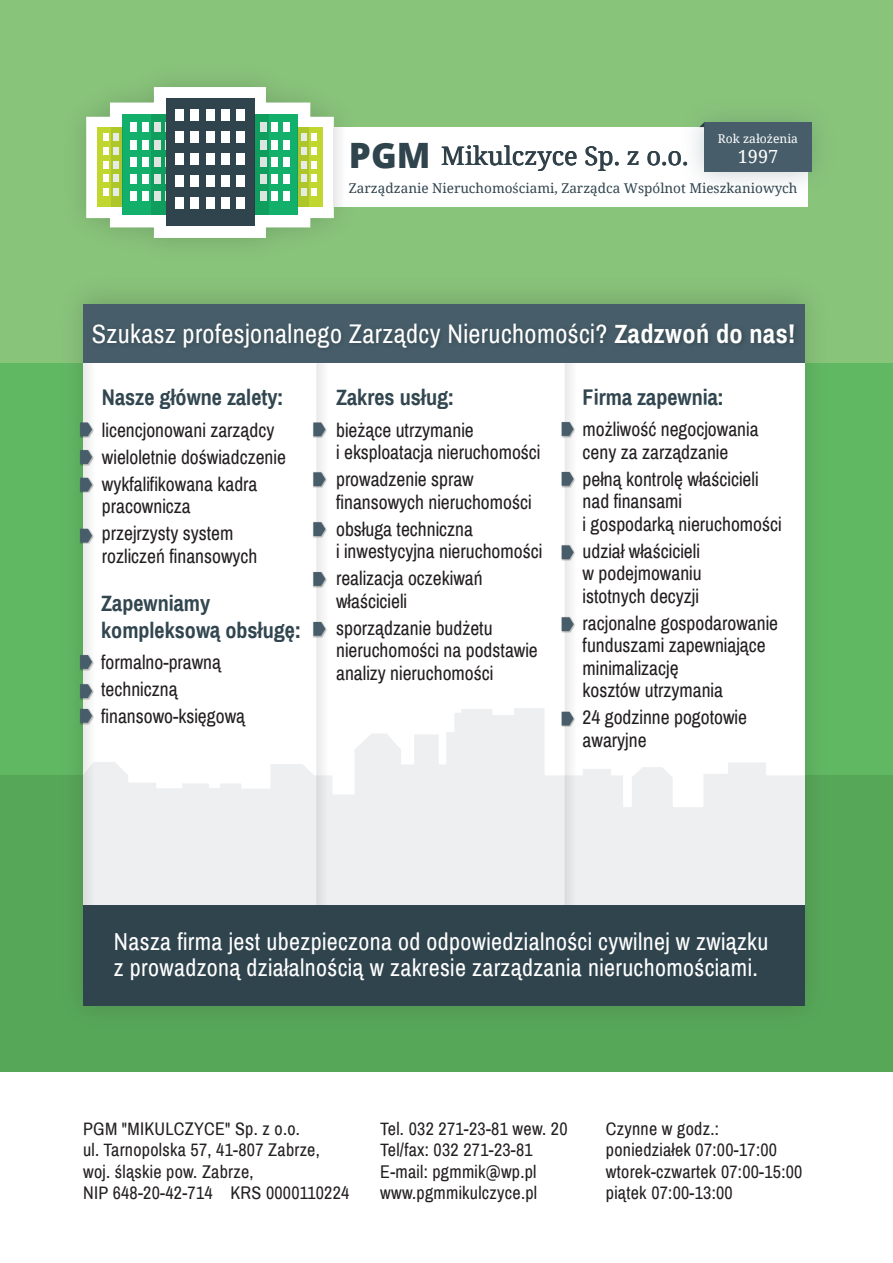
<style>
.page{position:relative;width:893px;height:1263px;background:#fff}
.page>*{position:absolute;margin:0;border:0;box-sizing:border-box;transform-origin:0 0}
.t1{font:26.4px "Archivo Narrow";letter-spacing:.015em;color:#fff}
.t2{font:25.35px "Noto Serif";color:#30444e}
.t3{font:24px/25.5px "Archivo Narrow";letter-spacing:.015em;color:#fff}
.t4{font:700 22.2px/26.5px "Archivo Narrow";color:#324650}
.t5{font:19.5px/22.5px "Archivo Narrow";color:#231f20}
.t6{font:18.15px "Noto Serif";color:#fff}
.t7{font:18px/21.6px "Archivo Narrow";letter-spacing:.015em;color:#231f20}
.t8{font:13.5px "Noto Serif";color:#30444e}
.t9{font:12.15px "Noto Serif";color:#fff}
.s1{font-family:"Open Sans";font-weight:800;font-size:34.95px}
.s2{font-weight:700}
</style>
<div class="page">
<div style="left:0;top:0;width:893px;height:363px;background:#89c47b"></div>
<div style="left:0;top:363px;width:893px;height:413px;background:#61b863"></div>
<div style="left:0;top:775px;width:893px;height:297px;background:#57a759"></div>
<img style="left:78px;top:294px;width:732px;height:716px">
<div style="left:83px;top:363px;width:721px;height:568px;background:#fff"></div>
<svg style="left:86px;top:87px;width:248px;height:151px"></svg>
<div style="left:104px;top:188px;width:5px;height:8px;background:#fff"></div>
<div style="left:122px;top:115px;width:70px;height:100px;background:#13b06c"></div>
<div style="left:142px;top:123px;width:7px;height:9px;background:#fff"></div>
<div style="left:130px;top:123px;width:7px;height:9px;background:#fff"></div>
<div style="left:142px;top:140px;width:7px;height:9px;background:#fff"></div>
<div style="left:130px;top:140px;width:7px;height:9px;background:#fff"></div>
<div style="left:142px;top:157px;width:7px;height:9px;background:#fff"></div>
<div style="left:130px;top:157px;width:7px;height:9px;background:#fff"></div>
<div style="left:142px;top:174px;width:7px;height:10px;background:#fff"></div>
<div style="left:130px;top:174px;width:7px;height:10px;background:#fff"></div>
<div style="left:142px;top:192px;width:7px;height:9px;background:#fff"></div>
<div style="left:130px;top:192px;width:7px;height:9px;background:#fff"></div>
<div style="left:166px;top:99px;width:88px;height:127px;background:#30444e"></div>
<div style="left:176px;top:109px;width:8px;height:12px;background:#fff"></div>
<div style="left:191px;top:109px;width:8px;height:12px;background:#fff"></div>
<div style="left:206px;top:109px;width:8px;height:12px;background:#fff"></div>
<div style="left:221px;top:109px;width:8px;height:12px;background:#fff"></div>
<div style="left:236px;top:109px;width:8px;height:12px;background:#fff"></div>
<div style="left:176px;top:131px;width:8px;height:12px;background:#fff"></div>
<div style="left:191px;top:131px;width:8px;height:12px;background:#fff"></div>
<div style="left:206px;top:131px;width:8px;height:12px;background:#fff"></div>
<div style="left:221px;top:131px;width:8px;height:12px;background:#fff"></div>
<div style="left:236px;top:131px;width:8px;height:12px;background:#fff"></div>
<div style="left:176px;top:153px;width:8px;height:12px;background:#fff"></div>
<div style="left:191px;top:153px;width:8px;height:12px;background:#fff"></div>
<div style="left:206px;top:153px;width:8px;height:12px;background:#fff"></div>
<div style="left:221px;top:153px;width:8px;height:12px;background:#fff"></div>
<div style="left:236px;top:153px;width:8px;height:12px;background:#fff"></div>
<div style="left:176px;top:175px;width:8px;height:12px;background:#fff"></div>
<div style="left:191px;top:175px;width:8px;height:12px;background:#fff"></div>
<div style="left:206px;top:175px;width:8px;height:12px;background:#fff"></div>
<div style="left:221px;top:175px;width:8px;height:12px;background:#fff"></div>
<div style="left:236px;top:175px;width:8px;height:12px;background:#fff"></div>
<div style="left:176px;top:197px;width:8px;height:12px;background:#fff"></div>
<div style="left:191px;top:197px;width:8px;height:12px;background:#fff"></div>
<div style="left:206px;top:197px;width:8px;height:12px;background:#fff"></div>
<div style="left:221px;top:197px;width:8px;height:12px;background:#fff"></div>
<div style="left:236px;top:197px;width:8px;height:12px;background:#fff"></div>
<svg style="left:151px;top:115px;width:15px;height:100px"></svg>
<svg style="left:111px;top:127px;width:11px;height:80px"></svg>
<svg style="left:255px;top:115px;width:14px;height:100px"></svg>
<svg style="left:298px;top:127px;width:11px;height:80px"></svg>
<div style="left:324px;top:127px;width:484px;height:80px;background:#fff"></div>
<div style="left:334px;top:127px;width:11px;height:80px;background:#f4f4f4"></div>
<div style="left:83px;top:304px;width:721px;height:59px;background:#475e6a"></div>
<svg style="left:95px;top:708px;width:709px;height:198px;fill:#edeff0"></svg>
<svg style="left:83px;top:363px;width:12px;height:543px"></svg>
<svg style="left:316px;top:363px;width:12px;height:543px"></svg>
<svg style="left:565px;top:363px;width:11px;height:543px"></svg>
<img style="left:80px;top:422px;width:14px;height:17px">
<svg style="left:80px;top:422px;width:12px;height:14px"></svg>
<img style="left:80px;top:450px;width:14px;height:16px">
<svg style="left:80px;top:450px;width:12px;height:14px"></svg>
<img style="left:80px;top:477px;width:14px;height:17px">
<svg style="left:80px;top:478px;width:12px;height:14px"></svg>
<img style="left:80px;top:528px;width:14px;height:17px">
<svg style="left:80px;top:529px;width:12px;height:14px"></svg>
<img style="left:80px;top:655px;width:14px;height:16px">
<svg style="left:80px;top:655px;width:12px;height:14px"></svg>
<img style="left:80px;top:684px;width:14px;height:16px">
<svg style="left:80px;top:684px;width:12px;height:14px"></svg>
<img style="left:80px;top:708px;width:14px;height:17px">
<svg style="left:80px;top:709px;width:12px;height:14px"></svg>
<img style="left:313px;top:422px;width:15px;height:17px">
<svg style="left:313px;top:422px;width:12px;height:14px"></svg>
<img style="left:313px;top:472px;width:15px;height:16px">
<svg style="left:313px;top:472px;width:12px;height:14px"></svg>
<img style="left:313px;top:522px;width:15px;height:16px">
<svg style="left:313px;top:522px;width:12px;height:14px"></svg>
<img style="left:313px;top:572px;width:15px;height:16px">
<svg style="left:313px;top:572px;width:12px;height:14px"></svg>
<img style="left:313px;top:621px;width:15px;height:17px">
<svg style="left:313px;top:622px;width:12px;height:14px"></svg>
<img style="left:561px;top:422px;width:15px;height:16px">
<svg style="left:562px;top:422px;width:12px;height:14px"></svg>
<img style="left:561px;top:471px;width:15px;height:17px">
<svg style="left:562px;top:472px;width:12px;height:14px"></svg>
<img style="left:561px;top:545px;width:15px;height:16px">
<svg style="left:562px;top:545px;width:12px;height:14px"></svg>
<img style="left:561px;top:617px;width:15px;height:16px">
<svg style="left:562px;top:617px;width:12px;height:14px"></svg>
<img style="left:561px;top:711px;width:15px;height:17px">
<svg style="left:562px;top:712px;width:12px;height:13px"></svg>
<div style="left:83px;top:906px;width:721px;height:100px;background:#30444e"></div>
<div style="left:704px;top:122px;width:108px;height:50px;background:#475e6a"></div>
<svg style="left:699px;top:122px;width:5px;height:5px"></svg>
<p class="t2" style="left:349px;top:138px;width:341px"><span class="s1">PGM</span> Mikulczyce Sp. z o.o.</p>
<p class="t9" style="left:718px;top:131px;width:82px">Rok założenia</p>
<p class="t6" style="left:738px;top:144px;width:42px">1997</p>
<p class="t8" style="left:349px;top:179px;width:450px">Zarządzanie Nieruchomościami, Zarządca Wspólnot Mieszkaniowych</p>
<h1 class="t1" style="left:92px;top:318px;width:705px">Szukasz profesjonalnego Zarządcy Nieruchomości? <span class="s2">Zadzwoń do nas!</span></h1>
<p class="t4" style="left:102px;top:384px;width:183px">Nasze główne zalety:</p>
<p class="t5" style="left:102px;top:417px;width:185px;line-height:27px">licencjonowani zarządcy wieloletnie doświadczenie wykfalifikowana kadra</p>
<p class="t5" style="left:102px;top:493px;width:133px;line-height:27px">pracownicza przejrzysty system</p>
<p class="t5" style="left:102px;top:545px;width:157px">rozliczeń finansowych</p>
<p class="t4" style="left:101px;top:590px;width:201px">Zapewniamy kompleksową obsługę:</p>
<p class="t5" style="left:101px;top:649px;width:145px;line-height:27px">formalno-prawną techniczną finansowo-księgową</p>
<p class="t4" style="left:336px;top:384px;width:120px">Zakres usług:</p>
<p class="t5" style="left:336px;top:419px;width:206px">bieżące utrzymanie<br>i eksploatacja nieruchomości</p>
<p class="t5" style="left:336px;top:469px;width:197px">prowadzenie spraw finansowych nieruchomości</p>
<p class="t5" style="left:336px;top:518px;width:208px">obsługa techniczna<br>i inwestycyjna nieruchomości</p>
<p class="t5" style="left:336px;top:568px;width:148px">realizacja oczekiwań właścicieli</p>
<p class="t5" style="left:336px;top:617px;width:203px">sporządzanie budżetu nieruchomości na podstawie analizy nieruchomości</p>
<p class="t4" style="left:583px;top:384px;width:143px">Firma zapewnia:</p>
<p class="t5" style="left:583px;top:419px;width:177px">możliwość negocjowania ceny za zarządzanie</p>
<p class="t5" style="left:583px;top:468px;width:201px">pełną kontrolę właścicieli nad finansami<br>i gospodarką nieruchomości</p>
<p class="t5" style="left:583px;top:540px;width:121px;text-align:justify">udział właścicieli w podejmowaniu istotnych decyzji</p>
<p class="t5" style="left:583px;top:612px;width:197px">racjonalne gospodarowanie funduszami zapewniające minimalizację<br>kosztów utrzymania</p>
<p class="t5" style="left:583px;top:707px;width:166px">24 godzinne pogotowie awaryjne</p>
<p class="t3" style="left:114px;top:930px;width:656px">Nasza firma jest ubezpieczona od odpowiedzialności cywilnej w związku z prowadzoną działalnością w zakresie zarządzania nieruchomościami.</p>
<p class="t7" style="left:380px;top:1118px;width:189px">Tel. 032 271-23-81 wew. 20<br>Tel/fax: 032 271-23-81<br>E-mail: pgmmik@wp.pl www.pgmmikulczyce.pl</p>
<p class="t7" style="left:83px;top:1118px;width:268px">PGM "MIKULCZYCE" Sp. z o.o.<br>ul. Tarnopolska 57, 41-807 Zabrze, woj. śląskie pow. Zabrze,<br>NIP 648-20-42-714 KRS 0000110224</p>
<p class="t7" style="left:606px;top:1118px;width:198px">Czynne w godz.: poniedziałek 07:00-17:00 wtorek-czwartek 07:00-15:00 piątek 07:00-13:00</p>
</div>
